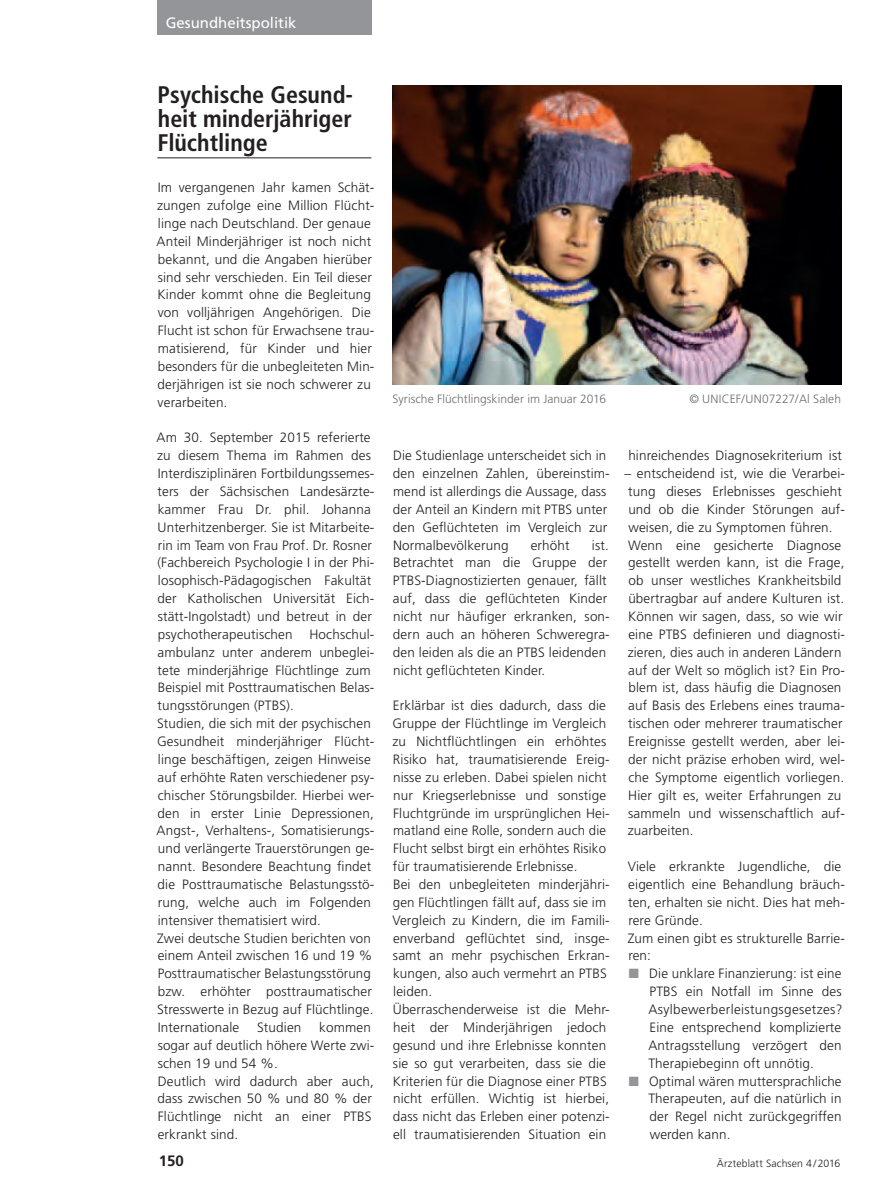
<style>
.page{position:relative;width:893px;height:1191px;background:#fff}
.page>*{position:absolute;margin:0;border:0;box-sizing:border-box;transform-origin:0 0}
.Überschrift{font:700 condensed 24px/24px "Frutiger";color:#231f20;text-align:justify}
.t1{font:15px "Frutiger";color:#fff}
.t2{font:700 15px "Frutiger";color:#231f20}
.Text_allgemein{font:300 13.5px/17.9px "Frutiger";letter-spacing:.01em;color:#231f20}
.Bildunterschrift{font:300 12px "Frutiger";letter-spacing:.005em;color:#6c6d70}
.t3{font:300 10.5px "Frutiger";letter-spacing:.01em;color:#231f20}
.s1{color:#939598}
</style>
<div class="page">
<hr style="left:157px;top:157px;width:214px;height:1px;background:#231f20">
<div style="left:157px;top:0;width:214px;height:34px;background:#939598"></div>
<img style="left:393px;top:85px;width:449px;height:300px">
<p class="t1" style="left:166px;top:14px;width:132px">Gesundheitspolitik</p>
<p class="Überschrift" style="left:157px;top:83px;width:197px">Psychische Gesund&shy;heit minderjähriger Flüchtlinge</p>
<p class="Text_allgemein" style="left:157px;top:179px;width:219px">Im vergangenen Jahr kamen Schät&shy;zungen zufolge eine Million Flücht&shy;linge nach Deutschland. Der genaue Anteil Minderjähriger ist noch nicht bekannt, und die Angaben hierüber sind sehr verschieden. Ein Teil dieser Kinder kommt ohne die Begleitung von volljährigen Angehörigen. Die Flucht ist schon für Erwachsene trau&shy;matisierend, für Kinder und hier besonders für die unbegleiteten Min&shy;derjährigen ist sie noch schwerer zu verarbeiten.</p>
<p class="Text_allgemein" style="left:157px;top:429px;width:219px">Am 30. September 2015 referierte zu diesem Thema im Rahmen des Interdisziplinären Fortbildungssemes&shy;ters der Sächsischen Landesärzte&shy;kammer Frau Dr. phil. Johanna Unterhitzenberger. Sie ist Mitarbeite&shy;rin im Team von Frau Prof. Dr. Rosner (Fachbereich Psychologie I in der Phi&shy;losophisch-Pädagogischen Fakultät der Katholischen Universität Eich&shy;stätt-Ingolstadt) und betreut in der psychotherapeutischen</p>
<p class="Text_allgemein" style="left:157px;top:625px;width:218px;text-indent:152px">Hochschul&shy;ambulanz unter anderem unbeglei&shy;tete minderjährige Flüchtlinge zum<br>Beispiel mit Posttraumatischen Belas&shy;tungsstörungen (PTBS).</p>
<p class="Text_allgemein" style="left:157px;top:714px;width:219px">Studien, die sich mit der psychischen Gesundheit minderjähriger Flücht&shy;linge beschäftigen, zeigen Hinweise auf erhöhte Raten verschiedener psy&shy;chischer Störungsbilder. Hierbei wer&shy;den in erster Linie Depressionen, Angst-, Verhaltens-, Somatisierungs&shy;und verlängerte Trauerstörungen ge-- nannt. Besondere Beachtung findet die Posttraumatische Belastungsstö&shy;rung, welche auch im Folgenden intensiver thematisiert wird.</p>
<p class="Text_allgemein" style="left:157px;top:929px;width:218px">Zwei deutsche Studien berichten von einem Anteil zwischen 16 und 19 % Posttraumatischer Belastungsstörung bzw. erhöhter posttraumatischer Stresswerte in Bezug auf Flüchtlinge.<br>Internationale</p>
<p class="Text_allgemein" style="left:158px;top:1018px;width:218px;text-indent:162px">kommen sogar auf deutlich höhere Werte zwi&shy;schen 19 und 54 %.</p>
<p class="Text_allgemein" style="left:158px;top:1071px;width:218px">Deutlich wird dadurch aber auch, dass zwischen 50 % und 80 % der<br>Flüchtlinge nicht an einer PTBS erkrankt sind.</p>
<p class="Text_allgemein" style="left:257px;top:1018px;width:46px">Studien</p>
<p class="Bildunterschrift" style="left:393px;top:392px;width:215px">Syrische Flüchtlingskinder im Januar 2016</p>
<p class="Bildunterschrift" style="left:689px;top:392px;width:153px">© UNICEF/UN07227/Al Saleh</p>
<p class="Text_allgemein" style="left:393px;top:446px;width:218px">Die Studienlage unterscheidet sich in den einzelnen Zahlen, übereinstim&shy;mend ist allerdings die Aussage, dass der Anteil an Kindern mit PTBS unter den Geflüchteten im Vergleich zur Normalbevölkerung</p>
<p class="Text_allgemein" style="left:531px;top:536px;width:40px">erhöht</p>
<p class="Text_allgemein" style="left:393px;top:536px;width:218px;text-indent:199px">ist.<br>Betrachtet man die Gruppe der<br>PTBS-Diagnostizierten genauer, fällt auf, dass die geflüchteten Kinder nicht nur häufiger erkranken, son&shy;dern auch an höheren Schweregra&shy;den leiden als die an PTBS leidenden nicht geflüchteten Kinder.</p>
<p class="Text_allgemein" style="left:392px;top:696px;width:219px">Erklärbar ist dies dadurch, dass die Gruppe der Flüchtlinge im Vergleich zu Nichtflüchtlingen ein erhöhtes Risiko hat, traumatisierende Ereig&shy;nisse zu erleben. Dabei spielen nicht nur Kriegserlebnisse und sonstige Fluchtgründe im ursprünglichen Hei&shy;matland eine Rolle, sondern auch die Flucht selbst birgt ein erhöhtes Risiko für traumatisierende Erlebnisse.</p>
<p class="Text_allgemein" style="left:392px;top:875px;width:219px">Bei den unbegleiteten minderjähri&shy;gen Flüchtlingen fällt auf, dass sie im<br>Vergleich zu Kindern, die im Famili&shy;enverband geflüchtet sind, insge&shy;samt an mehr psychischen Erkran&shy;kungen, also auch vermehrt an PTBS leiden.</p>
<p class="Text_allgemein" style="left:393px;top:1000px;width:218px">Überraschenderweise ist die Mehr&shy;heit der Minderjährigen jedoch gesund und ihre Erlebnisse konnten sie so gut verarbeiten, dass sie die Kriterien für die Diagnose einer PTBS nicht erfüllen. Wichtig ist hierbei, dass nicht das Erleben einer potenzi&shy;ell traumatisierenden Situation ein</p>
<p class="Text_allgemein" style="left:628px;top:446px;width:215px">hinreichendes Diagnosekriterium ist</p>
<p class="Text_allgemein" style="left:625px;top:464px;width:222px">– entscheidend ist, wie die Verarbei&shy;tung dieses Erlebnisses geschieht und ob die Kinder Störungen auf&shy;weisen, die zu Symptomen führen.</p>
<p class="Text_allgemein" style="left:628px;top:536px;width:219px">Wenn eine gesicherte Diagnose gestellt werden kann, ist die Frage, ob unser westliches Krankheitsbild übertragbar auf andere Kulturen ist.<br>Können wir sagen, dass, so wie wir eine PTBS definieren und diagnosti&shy;zieren, dies auch in anderen Ländern auf der Welt so möglich ist? Ein Pro&shy;blem ist, dass häufig die Diagnosen auf Basis des Erlebens eines trauma&shy;tischen oder mehrerer traumatischer Ereignisse gestellt werden, aber lei&shy;der nicht präzise erhoben wird, wel&shy;che Symptome eigentlich vorliegen.<br>Hier gilt es, weiter Erfahrungen zu sammeln und wissenschaftlich auf&shy;zuarbeiten.</p>
<p class="Text_allgemein" style="left:628px;top:857px;width:219px">Viele erkrankte Jugendliche, die eigentlich eine Behandlung bräuch&shy;ten, erhalten sie nicht. Dies hat meh&shy;rere Gründe.</p>
<p class="Text_allgemein" style="left:628px;top:929px;width:219px">Zum einen gibt es strukturelle Barrie&shy;ren:</p>
<p class="Text_allgemein" style="left:648px;top:964px;width:196px;text-align:justify;text-indent:-19px"><span class="s1">■</span> Die unklare Finanzierung: ist eine PTBS ein Notfall im Sinne des Asylbewerberleistungsgesetzes?<br>Eine entsprechend komplizierte Antragsstellung verzögert den Therapiebeginn oft unnötig.</p>
<p class="Text_allgemein" style="left:648px;top:1071px;width:195px;text-align:justify;text-indent:-19px"><span class="s1">■</span> Optimal wären muttersprachliche Therapeuten, auf die natürlich in der Regel nicht zurückgegriffen werden kann.</p>
<p class="t2" style="left:159px;top:1151px;width:27px">150</p>
<p class="t3" style="left:717px;top:1157px;width:125px">Ärzteblatt Sachsen 4/2016</p>
</div>
